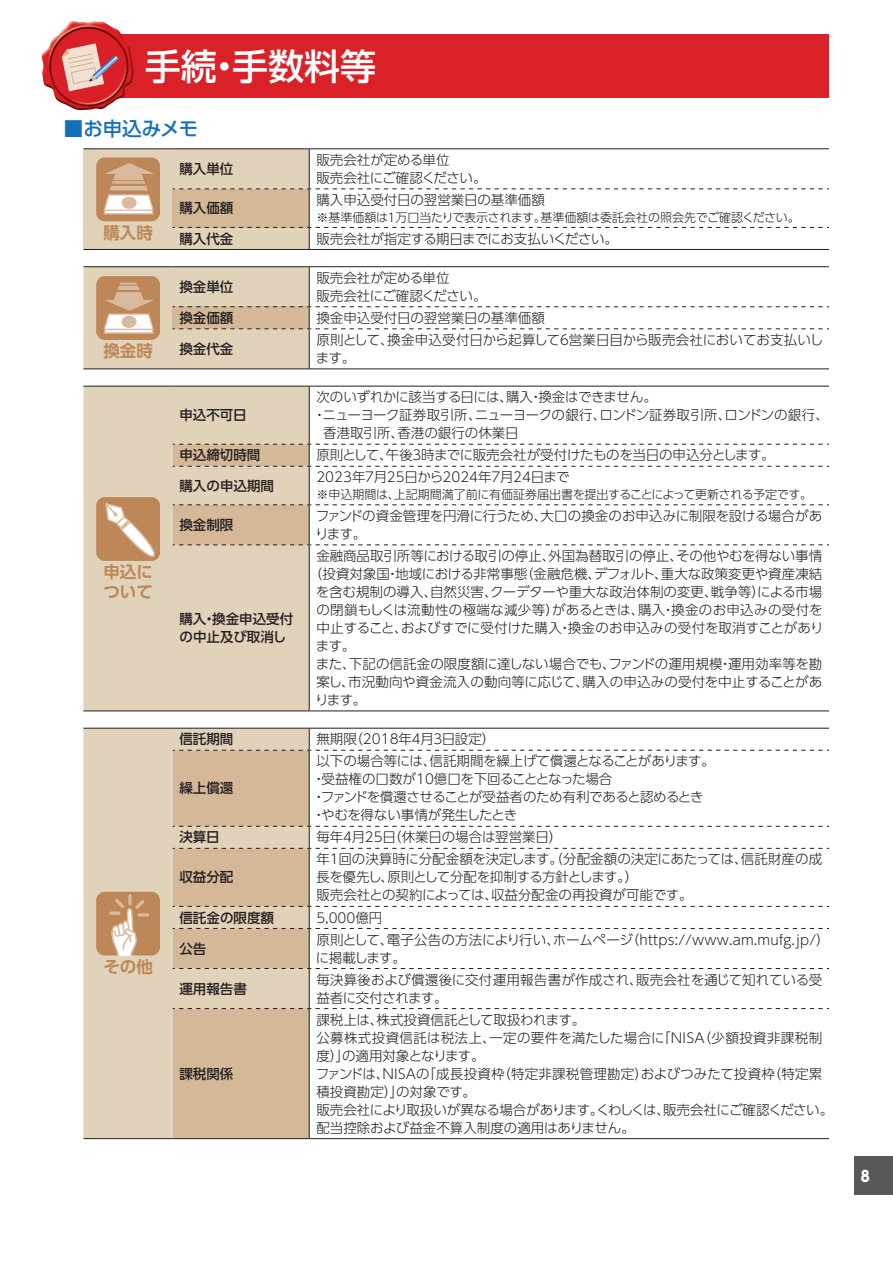
<style>
.page{position:relative;width:893px;height:1263px;background:#fff}
.page>*{position:absolute;margin:0;border:0;box-sizing:border-box;transform-origin:0 0}
.t1{font:500 36px "UD Shin Go Pro";color:#fff}
.t2{font:500 19.5px "UD Shin Go Pro";letter-spacing:-.005em;color:#1471b9}
.t3{font:700 16.5px/19.5px "UD Shin Go Pro De";color:#be8757}
.t4{font:800 15px "UD Shin Go Pro";color:#fff;scale:.9 1}
.t5{font:300 13.5px/18px "UD Shin Go Pro";color:#231f20}
.t6{font:300 13.5px/18px "UD Shin Go Pro";letter-spacing:-.02em;color:#231f20}
.t7{font:500 13.5px/18px "UD Shin Go Pro";color:#231f20}
.t8{font:300 13.5px "UD Shin Go Pro";letter-spacing:-.045em;color:#231f20}
.t9{font:300 13.5px "UD Shin Go Pro";letter-spacing:.025em;color:#231f20}
.t10{font:300 13.5px "UD Shin Go Pro";letter-spacing:-.03em;color:#231f20}
.t11{font:300 13.5px "UD Shin Go Pro";letter-spacing:-.035em;color:#231f20}
.t12{font:300 12px "UD Shin Go Pro";letter-spacing:-.02em;color:#231f20}
</style>
<div class="page">
<div style="left:855px;top:1157px;width:38px;height:38px;background:#57585a"></div>
<div style="left:83px;top:149px;width:90px;height:100px;background:#e1d2ba"></div>
<hr style="left:83px;top:148px;width:90px;height:1px;background:#231f20">
<hr style="left:83px;top:249px;width:90px;height:1px;background:#231f20">
<hr style="left:173px;top:148px;width:136px;height:1px;background:#231f20">
<hr style="left:309px;top:148px;width:520px;height:1px;background:#231f20">
<hr style="left:173px;top:249px;width:136px;height:1px;background:#231f20">
<hr style="left:309px;top:249px;width:520px;height:1px;background:#231f20">
<svg style="left:173px;top:149px;width:656px;height:100px"></svg>
<div style="left:96px;top:157px;width:64px;height:64px;background:#be8757;border-radius:9px"></div>
<svg style="left:103px;top:163px;width:51px;height:52px"></svg>
<hr style="left:83px;top:266px;width:90px;height:1px;background:#231f20">
<hr style="left:173px;top:266px;width:136px;height:1px;background:#231f20">
<hr style="left:309px;top:266px;width:520px;height:1px;background:#231f20">
<svg style="left:83px;top:267px;width:746px;height:102px"></svg>
<div style="left:83px;top:387px;width:226px;height:323px;background:#e1d2ba"></div>
<hr style="left:83px;top:386px;width:90px;height:1px;background:#231f20">
<hr style="left:83px;top:710px;width:90px;height:1px;background:#231f20">
<hr style="left:173px;top:386px;width:136px;height:1px;background:#231f20">
<hr style="left:309px;top:386px;width:520px;height:1px;background:#231f20">
<hr style="left:309px;top:386px;width:1px;height:58px;background:#231f20">
<hr style="left:309px;top:545px;width:1px;height:165px;background:#231f20">
<hr style="left:173px;top:710px;width:136px;height:1px;background:#231f20">
<hr style="left:309px;top:710px;width:520px;height:1px;background:#231f20">
<svg style="left:173px;top:444px;width:656px;height:101px"></svg>
<div style="left:96px;top:497px;width:64px;height:64px;background:#be8757;border-radius:9px"></div>
<svg style="left:104px;top:502px;width:56px;height:62px"></svg>
<div style="left:83px;top:729px;width:90px;height:409px;background:#e1d2ba"></div>
<svg style="left:173px;top:751px;width:136px;height:387px;fill:#d4b898"></svg>
<hr style="left:83px;top:728px;width:90px;height:1px;background:#231f20">
<hr style="left:309px;top:751px;width:1px;height:75px;background:#231f20">
<hr style="left:309px;top:849px;width:1px;height:57px;background:#231f20">
<hr style="left:309px;top:929px;width:1px;height:39px;background:#231f20">
<hr style="left:309px;top:969px;width:1px;height:39px;background:#231f20">
<hr style="left:309px;top:1009px;width:1px;height:129px;background:#231f20">
<hr style="left:173px;top:1138px;width:136px;height:1px;background:#231f20">
<hr style="left:309px;top:1138px;width:520px;height:1px;background:#231f20">
<hr style="left:83px;top:1138px;width:90px;height:1px;background:#231f20">
<svg style="left:173px;top:728px;width:656px;height:23px"></svg>
<svg style="left:173px;top:826px;width:656px;height:23px"></svg>
<svg style="left:173px;top:906px;width:656px;height:23px"></svg>
<svg style="left:173px;top:968px;width:656px;height:1px"></svg>
<svg style="left:173px;top:1008px;width:656px;height:1px"></svg>
<div style="left:96px;top:892px;width:64px;height:63px;background:#be8757;border-radius:9px"></div>
<svg style="left:128px;top:894px;width:4px;height:11px"></svg>
<svg style="left:111px;top:899px;width:38px;height:56px"></svg>
<div style="left:83px;top:34px;width:740px;height:64px;background:#da2128"></div>
<hr style="left:825px;top:34px;width:4px;height:64px;background:#da2128">
<img style="left:42px;top:21px;width:92px;height:90px">
<svg style="left:62px;top:43px;width:57px;height:48px"></svg>
<h1 class="t1" style="left:145px;top:37px;width:233px">手続・手数料等</h1>
<h2 class="t2" style="left:64px;top:112px;width:136px">■お申込みメモ</h2>
<p class="t3" style="left:103px;top:222px;width:51px">購入時</p>
<p class="t3" style="left:103px;top:341px;width:51px">換金時</p>
<p class="t3" style="left:103px;top:562px;width:51px">申込について</p>
<p class="t3" style="left:103px;top:956px;width:51px">その他</p>
<p class="t7" style="left:179px;top:159px;width:55px">購入単位</p>
<p class="t5" style="left:316px;top:150px;width:172px">販売会社が定める単位<br>販売会社にご確認ください。</p>
<p class="t7" style="left:179px;top:199px;width:55px">購入価額</p>
<p class="t5" style="left:316px;top:190px;width:230px">購入申込受付日の翌営業日の基準価額</p>
<p class="t12" style="left:316px;top:207px;width:485px">※基準価額は１万口当たりで表示されます。基準価額は委託会社の照会先でご確認ください。</p>
<p class="t7" style="left:179px;top:229px;width:55px">購入代金</p>
<p class="t6" style="left:316px;top:229px;width:303px">販売会社が指定する期日までにお支払いください。</p>
<p class="t7" style="left:179px;top:277px;width:55px">換金単位</p>
<p class="t5" style="left:316px;top:268px;width:172px">販売会社が定める単位<br>販売会社にご確認ください。</p>
<p class="t7" style="left:179px;top:308px;width:55px">換金価額</p>
<p class="t5" style="left:316px;top:308px;width:230px">換金申込受付日の翌営業日の基準価額</p>
<p class="t7" style="left:179px;top:339px;width:55px">換金代金</p>
<p class="t5" style="left:316px;top:330px;width:509px">原則として、換金申込受付日から起算して６営業日目から販売会社においてお支払いします。</p>
<p class="t7" style="left:179px;top:406px;width:69px">申込不可日</p>
<p class="t11" style="left:316px;top:386px;width:342px">次のいずれかに該当する日には、購入・換金はできません。</p>
<p class="t8" style="left:313px;top:404px;width:517px">・ニューヨーク証券取引所、ニューヨークの銀行、ロンドン証券取引所、ロンドンの銀行、</p>
<p class="t5" style="left:323px;top:424px;width:197px">香港取引所、香港の銀行の休業日</p>
<p class="t7" style="left:179px;top:446px;width:82px">申込締切時間</p>
<p class="t10" style="left:316px;top:444px;width:460px">原則として、午後３時までに販売会社が受付けたものを当日の申込分とします。</p>
<p class="t7" style="left:179px;top:476px;width:96px">購入の申込期間</p>
<p class="t6" style="left:316px;top:468px;width:255px">2023年７月25日から2024年７月24日まで</p>
<p class="t12" style="left:316px;top:485px;width:497px">※申込期間は、上記期間満了前に有価証券届出書を提出することによって更新される予定です。</p>
<p class="t7" style="left:179px;top:515px;width:55px">換金制限</p>
<p class="t5" style="left:315px;top:506px;width:509px">ファンドの資金管理を円滑に行うため、大口の換金のお申込みに制限を設ける場合があります。</p>
<p class="t7" style="left:179px;top:609px;width:115px">購入・換金申込受付の中止及び取消し</p>
<p class="t5" style="left:316px;top:546px;width:507px">金融商品取引所等における取引の停止、外国為替取引の停止、その他やむを得ない事情</p>
<p class="t5" style="left:309px;top:564px;width:515px">（投資対象国・地域における非常事態（金融危機、デフォルト、重大な政策変更や資産凍結</p>
<p class="t5" style="left:316px;top:582px;width:508px">を含む規制の導入、自然災害、クーデターや重大な政治体制の変更、戦争等）による市場</p>
<p class="t9" style="left:316px;top:599px;width:508px">の閉鎖もしくは流動性の極端な減少等）があるときは、購入・換金のお申込みの受付を</p>
<p class="t5" style="left:316px;top:618px;width:509px">中止すること、およびすでに受付けた購入・換金のお申込みの受付を取消すことがあり</p>
<p class="t5" style="left:316px;top:636px;width:41px">ます。</p>
<p class="t5" style="left:316px;top:654px;width:508px">また、下記の信託金の限度額に達しない場合でも、ファンドの運用規模・運用効率等を勘</p>
<p class="t5" style="left:316px;top:672px;width:507px">案し、市況動向や資金流入の動向等に応じて、購入の申込みの受付を中止することがあ</p>
<p class="t5" style="left:315px;top:690px;width:53px">ります。</p>
<p class="t7" style="left:179px;top:730px;width:55px">信託期間</p>
<p class="t5" style="left:316px;top:730px;width:181px">無期限（2018年４月３日設定）</p>
<p class="t7" style="left:179px;top:779px;width:55px">繰上償還</p>
<p class="t6" style="left:312px;top:752px;width:404px;text-indent:4px">以下の場合等には、信託期間を繰上げて償還となることがあります。・受益権の口数が10億口を下回ることとなった場合<br>・ファンドを償還させることが受益者のため有利であると認めるとき・やむを得ない事情が発生したとき</p>
<p class="t7" style="left:179px;top:828px;width:42px">決算日</p>
<p class="t6" style="left:316px;top:828px;width:247px">毎年４月25日（休業日の場合は翌営業日）</p>
<p class="t7" style="left:179px;top:868px;width:55px">収益分配</p>
<p class="t5" style="left:316px;top:850px;width:507px">年１回の決算時に分配金額を決定します。（分配金額の決定にあたっては、信託財産の成長を優先し、原則として分配を抑制する方針とします。）<br>販売会社との契約によっては、収益分配金の再投資が可能です。</p>
<p class="t7" style="left:179px;top:908px;width:96px">信託金の限度額</p>
<p class="t5" style="left:316px;top:908px;width:68px">5,000億円</p>
<p class="t7" style="left:179px;top:939px;width:28px">公告</p>
<p class="t5" style="left:316px;top:930px;width:515px">原則として、電子公告の方法により行い、ホームページ（https://www.am.mufg.jp/）に掲載します。</p>
<p class="t7" style="left:179px;top:979px;width:69px">運用報告書</p>
<p class="t5" style="left:316px;top:970px;width:507px">毎決算後および償還後に交付運用報告書が作成され、販売会社を通じて知れている受益者に交付されます。</p>
<p class="t7" style="left:179px;top:1064px;width:55px">課税関係</p>
<p class="t5" style="left:316px;top:1010px;width:519px">課税上は、株式投資信託として取扱われます。<br>公募株式投資信託は税法上、一定の要件を満たした場合に「ＮＩＳＡ（少額投資非課税制度）」の適用対象となります。<br>ファンドは、ＮＩＳＡの「成長投資枠（特定非課税管理勘定）およびつみたて投資枠（特定累積投資勘定）」の対象です。<br>販売会社により取扱いが異なる場合があります。くわしくは、販売会社にご確認ください。配当控除および益金不算入制度の適用はありません。</p>
<p class="t4" style="left:861px;top:1163px;width:11px">8</p>
</div>
